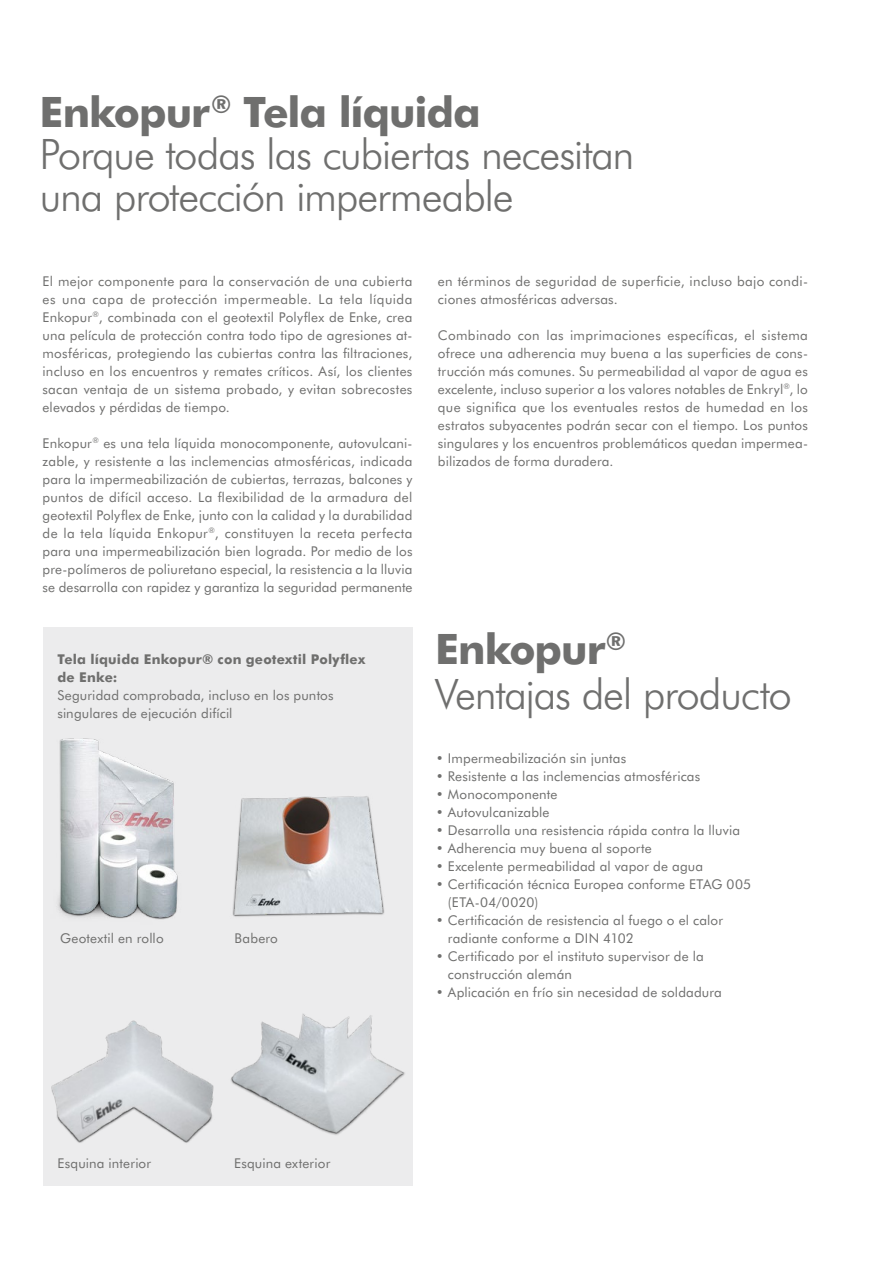
<style>
.page{position:relative;width:893px;height:1263px;background:#fff}
.page>*{position:absolute;margin:0;border:0;box-sizing:border-box;transform-origin:0 0}
.t1{font:300 42px/42px "Futura BT";letter-spacing:-.03em;color:#6f6f6e}
.t2{font:13.5px/18px "Futura BT";letter-spacing:.01em;color:#6f6f6e}
.t3{font:700 13.5px/18px "Futura BT";letter-spacing:.015em;color:#6f6f6e}
.s1{font-weight:700}
</style>
<div class="page">
<div style="left:43px;top:628px;width:369px;height:558px;background:#ececed"></div>
<img style="left:58px;top:738px;width:120px;height:182px">
<img style="left:51px;top:1020px;width:163px;height:123px">
<img style="left:231px;top:997px;width:182px;height:151px">
<img style="left:232px;top:796px;width:153px;height:121px">
<h1 class="t1" style="left:40px;top:91px;width:596px"><span class="s1">Enkopur</span> <sup>®</sup> <span class="s1">Tela líquida<br></span>Porque todas las cubiertas necesitan una protección impermeable</h1>
<p class="t2" style="left:43px;top:272px;width:371px;text-align:justify">El mejor componente para la conservación de una cubierta es una capa de protección impermeable. La tela líquida Enkopur<sup>®</sup>, combinada con el geotextil Polyflex de Enke, crea una película de protección contra todo tipo de agresiones at&shy;mosféricas, protegiendo las cubiertas contra las filtraciones, incluso en los encuentros y remates críticos. Así, los clientes sacan ventaja de un sistema probado, y evitan sobrecostes elevados y pérdidas de tiempo.</p>
<p class="t2" style="left:43px;top:434px;width:371px;text-align:justify">Enkopur<sup>®</sup> es una tela líquida monocomponente, autovulcani&shy;zable, y resistente a las inclemencias atmosféricas, indicada para la impermeabilización de cubiertas, terrazas, balcones y puntos de difícil acceso. La flexibilidad de la armadura del geotextil Polyflex de Enke, junto con la calidad y la durabilidad de la tela líquida Enkopur<sup>®</sup>, constituyen la receta perfecta para una impermeabilización bien lograda. Por medio de los pre-polímeros de poliuretano especial, la resistencia a la lluvia se desarrolla con rapidez y garantiza la seguridad permanente</p>
<p class="t3" style="left:57px;top:650px;width:309px">Tela líquida Enkopur® con geotextil Polyflex de Enke:</p>
<p class="t2" style="left:57px;top:686px;width:278px">Seguridad comprobada, incluso en los puntos singulares de ejecución difícil</p>
<p class="t2" style="left:60px;top:929px;width:105px">Geotextil en rollo</p>
<p class="t2" style="left:235px;top:929px;width:45px">Babero</p>
<p class="t2" style="left:438px;top:272px;width:371px">en términos de seguridad de superficie, incluso bajo condi&shy;ciones atmosféricas adversas.</p>
<p class="t2" style="left:438px;top:326px;width:371px;text-align:justify">Combinado con las imprimaciones específicas, el sistema ofrece una adherencia muy buena a las superficies de cons&shy;trucción más comunes. Su permeabilidad al vapor de agua es excelente, incluso superior a los valores notables de Enkryl<sup>®</sup>, lo que significa que los eventuales restos de humedad en los estratos subyacentes podrán secar con el tiempo. Los puntos singulares y los encuentros problemáticos quedan impermea&shy;bilizados de forma duradera.</p>
<h1 class="t1" style="left:435px;top:626px;width:358px;line-height:45px"><span class="s1">Enkopur</span> <sup>®<br></sup>Ventajas del producto</h1>
<p class="t2" style="left:436px;top:749px;width:192px">• Impermeabilización sin juntas</p>
<p class="t2" style="left:436px;top:767px;width:266px">• Resistente a las inclemencias atmosféricas</p>
<p class="t2" style="left:436px;top:785px;width:123px">• Monocomponente</p>
<p class="t2" style="left:436px;top:803px;width:115px">• Autovulcanizable</p>
<p class="t2" style="left:436px;top:821px;width:306px">• Desarrolla una resistencia rápida contra la lluvia</p>
<p class="t2" style="left:436px;top:839px;width:218px">• Adherencia muy buena al soporte</p>
<p class="t2" style="left:436px;top:857px;width:269px">• Excelente permeabilidad al vapor de agua</p>
<p class="t2" style="left:448px;top:875px;width:305px;text-indent:-12px">• Certificación técnica Europea conforme ETAG 005 (ETA-04/0020)</p>
<p class="t2" style="left:448px;top:911px;width:277px;text-indent:-12px">• Certificación de resistencia al fuego o el calor radiante conforme a DIN 4102</p>
<p class="t2" style="left:448px;top:947px;width:257px;text-indent:-12px">• Certificado por el instituto supervisor de la construcción alemán</p>
<p class="t2" style="left:436px;top:983px;width:288px">• Aplicación en frío sin necesidad de soldadura</p>
<p class="t2" style="left:58px;top:1154px;width:95px">Esquina interior</p>
<p class="t2" style="left:234px;top:1154px;width:98px">Esquina exterior</p>
</div>
